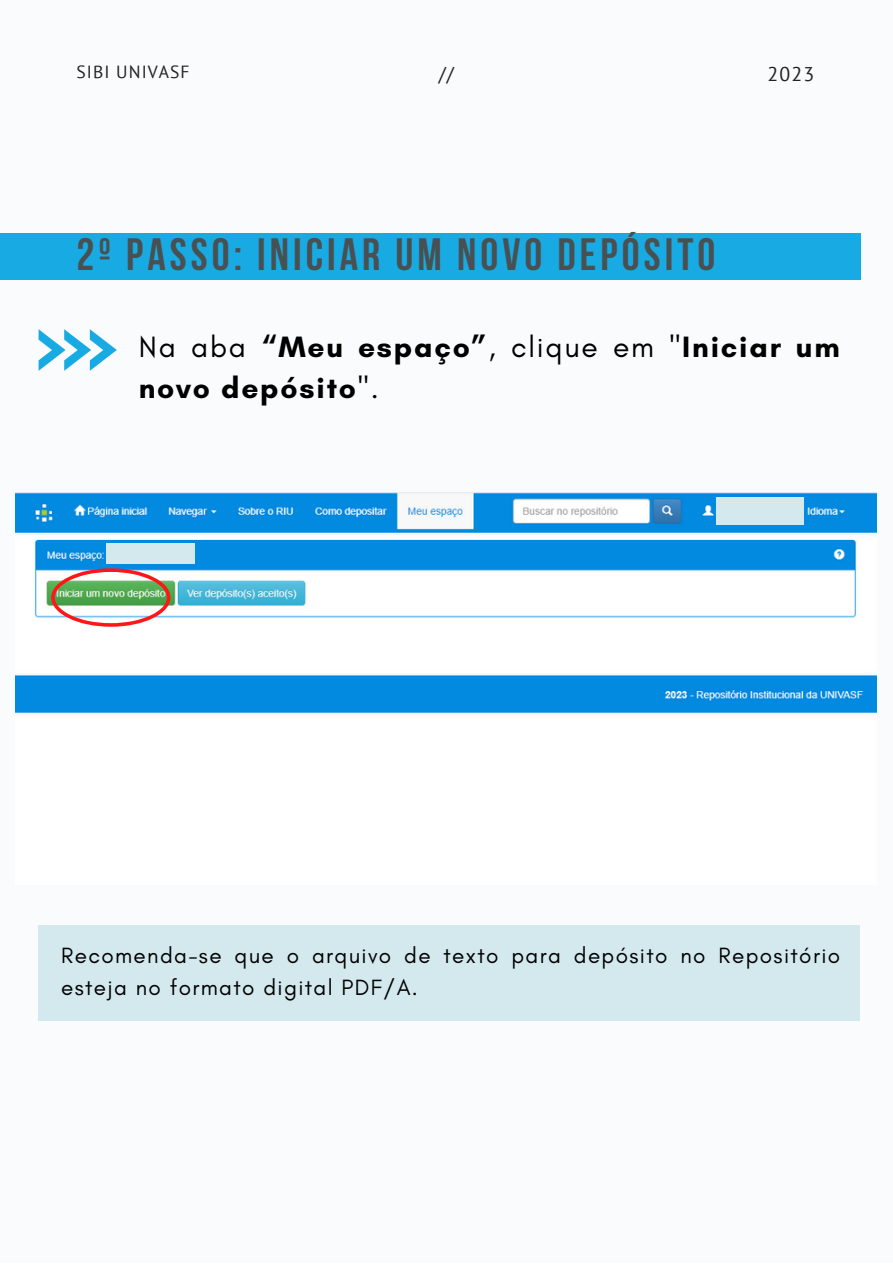
<style>
.page{position:relative;width:893px;height:1264px;background:#fff}
.page>*{position:absolute;margin:0;border:0;box-sizing:border-box;transform-origin:0 0}
.t1{font:700 45.15px "Bebas Neue";letter-spacing:.09em;color:#495052}
.t2{font:700 30px/41.5px "Glacial Indifference";letter-spacing:.06em;color:#000}
.t3{font:22.5px/31.5px "Glacial Indifference";letter-spacing:.06em;color:#000}
.t4{font:19.8px "PT Sans";color:#222}
.t5{font:17.55px "PT Sans";letter-spacing:.06em;color:#222}
.s1{font-weight:400}
</style>
<div class="page">
<div style="left:0;top:0;width:892px;height:1262px;background:#f9fbfc"></div>
<div style="left:0;top:233px;width:860px;height:46px;background:#18abe3"></div>
<svg style="left:39px;top:329px;width:78px;height:42px"></svg>
<img style="left:16px;top:492px;width:859px;height:222px">
<div style="left:716px;top:497px;width:87px;height:28px;background:#d3e9ee"></div>
<div style="left:106px;top:543px;width:89px;height:21px;background:#d3e9ee"></div>
<img style="left:51px;top:568px;width:119px;height:58px">
<div style="left:38px;top:925px;width:822px;height:96px;background:#d3e9ee"></div>
<p class="t5" style="left:76px;top:60px;width:115px">SIBI UNIVASF</p>
<p class="t4" style="left:438px;top:61px;width:17px">//</p>
<p class="t4" style="left:767px;top:61px;width:48px">2023</p>
<p class="t1" style="left:76px;top:236px;width:640px">2º PASSO: INICIAR UM NOVO DEPÓSITO</p>
<p class="t2" style="left:139px;top:325px;width:702px"><span class="s1">Na aba</span> “Meu espaço”<span class="s1">, clique em "</span>Iniciar um novo depósito<span class="s1">".</span></p>
<p class="t3" style="left:61px;top:939px;width:780px">Recomenda-se que o arquivo de texto para depósito no Repositório esteja no formato digital PDF/A.</p>
</div>
